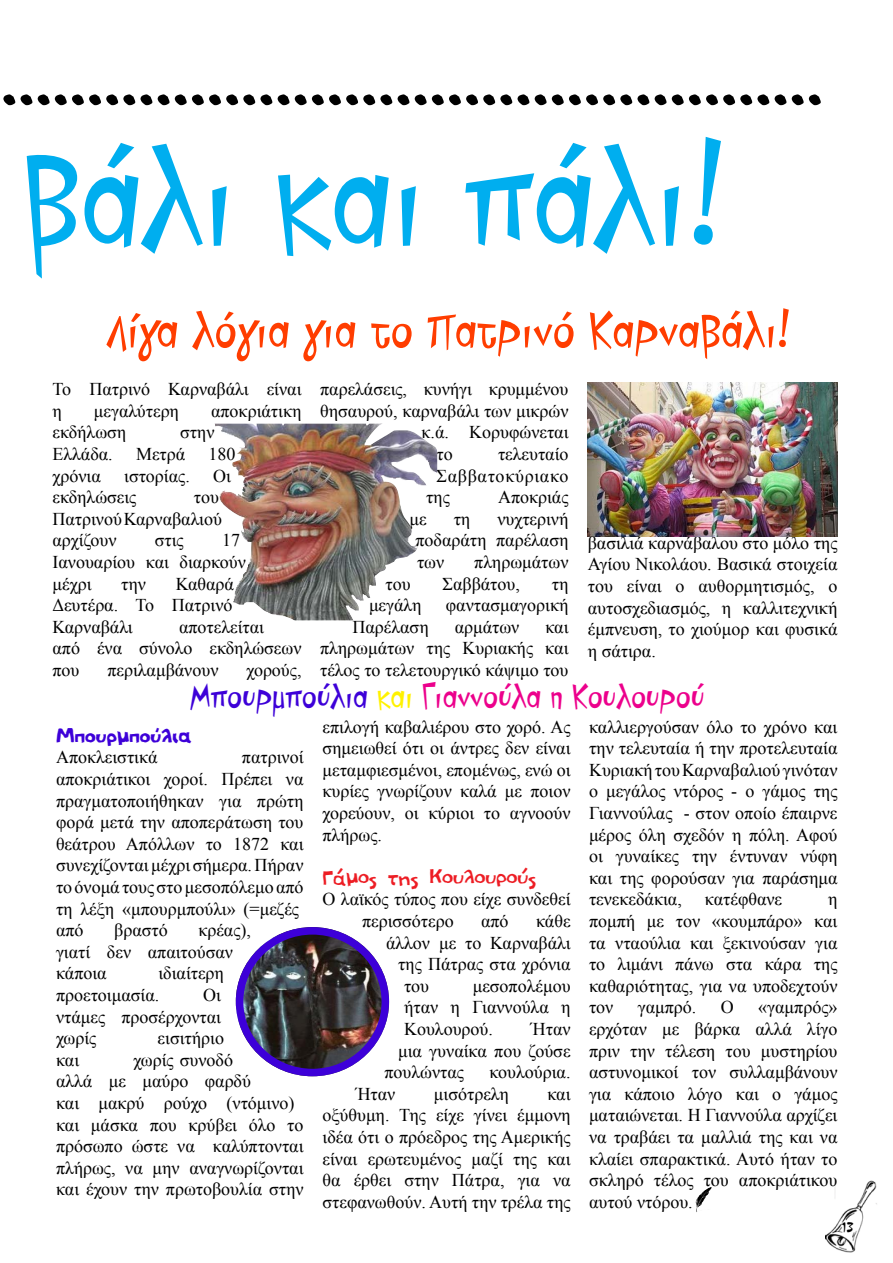
<style>
.page{position:relative;width:893px;height:1263px;background:#fff}
.page>*{position:absolute;margin:0;border:0;box-sizing:border-box;transform-origin:0 0}
.t1{font:150px "PF Cosmonut";color:#00aeef}
.t2{font:63px "PF Amateur Flat Cool";color:#000}
.t3{font:54px "PF Cosmonut";color:#ff3d00}
.t4{font:36px "PF Cosmonut";color:#ec008c}
.t5{font:27px "PF Amateur Flat Cool";color:#ed1d24}
.t6{font:27px "PF Amateur Flat Solid";color:#3d00d8}
.t7{font:18px/21.6px "Times New Roman";color:#000;text-align:justify}
.t8{font:18px "Times New Roman";letter-spacing:.04em;color:#000}
.t9{font:15px "PF Plasmatic";color:#000}
.s1{color:#3d00d8}
.s2{color:#fff200}
</style>
<div class="page">
<img style="left:825px;top:1180px;width:52px;height:72px">
<img style="left:215px;top:424px;width:222px;height:196px">
<img style="left:588px;top:383px;width:249px;height:153px">
<img style="left:236px;top:927px;width:153px;height:149px">
<div style="left:236px;top:927px;width:153px;height:149px;border:8px solid #3d00d8;border-radius:50%"></div>
<img style="left:695px;top:1187px;width:17px;height:25px">
<h2 class="t2" style="left:1px;top:54px;width:824px">................................................</h2>
<h1 class="t1" style="left:22px;top:118px;width:700px">βάλι και πάλι!</h1>
<h3 class="t3" style="left:106px;top:301px;width:684px">Λίγα λόγια για το Πατρινό Καρναβάλι!</h3>
<p class="t7" style="left:52px;top:378px;width:250px">Το Πατρινό Καρναβάλι είναι η</p>
<p class="t7" style="left:320px;top:378px;width:250px">παρελάσεις, κυνήγι κρυμμένου</p>
<p class="t7" style="left:320px;top:399px;width:250px">θησαυρού, καρναβάλι των μικρών</p>
<p class="t7" style="left:422px;top:421px;width:148px">κ.ά. Κορυφώνεται</p>
<p class="t7" style="left:436px;top:443px;width:18px">το</p>
<p class="t7" style="left:498px;top:443px;width:72px">τελευταίο</p>
<p class="t8" style="left:436px;top:463px;width:133px">Σαββατοκύριακο</p>
<p class="t7" style="left:426px;top:486px;width:25px">της</p>
<p class="t7" style="left:498px;top:486px;width:72px">Αποκριάς</p>
<p class="t7" style="left:409px;top:507px;width:19px">με</p>
<p class="t7" style="left:454px;top:507px;width:18px">τη</p>
<p class="t7" style="left:94px;top:399px;width:87px">μεγαλύτερη</p>
<p class="t7" style="left:211px;top:399px;width:92px">αποκριάτικη</p>
<p class="t7" style="left:52px;top:421px;width:75px">εκδήλωση</p>
<p class="t7" style="left:180px;top:421px;width:36px">στην</p>
<p class="t7" style="left:52px;top:443px;width:62px">Ελλάδα.</p>
<p class="t7" style="left:136px;top:443px;width:51px">Μετρά</p>
<p class="t7" style="left:209px;top:443px;width:28px">180</p>
<p class="t7" style="left:52px;top:464px;width:50px">χρόνια</p>
<p class="t7" style="left:124px;top:464px;width:67px">ιστορίας.</p>
<p class="t7" style="left:213px;top:464px;width:19px">Οι</p>
<p class="t7" style="left:52px;top:486px;width:85px">εκδηλώσεις</p>
<p class="t7" style="left:52px;top:486px;width:171px;text-align:left;text-indent:141px">του<br>Πατρινού Καρναβαλιού αρχίζουν</p>
<p class="t7" style="left:415px;top:507px;width:155px;text-indent:82px">νυχτερινή ποδαράτη παρέλαση των</p>
<p class="t7" style="left:52px;top:529px;width:195px;text-align:left;text-indent:170px">17<br>Ιανουαρίου και διαρκούν μέχρι</p>
<p class="t7" style="left:588px;top:531px;width:251px">βασιλιά καρνάβαλου στο μόλο της Αγίου Νικολάου. Βασικά στοιχεία του είναι ο αυθορμητισμός, ο αυτοσχεδιασμός, η καλλιτεχνική έμπνευση, το χιούμορ και φυσικά η σάτιρα.</p>
<h3 class="t4" style="left:190px;top:677px;width:516px"><span class="s1">Μπουρμπούλια</span> <span class="s2">και</span> Γιαννούλα η Κουλουρού</h3>
<h3 class="t6" style="left:56px;top:719px;width:137px">Μπουρμπούλια</h3>
<p class="t7" style="left:56px;top:746px;width:103px">Αποκλειστικά</p>
<p class="t7" style="left:155px;top:529px;width:30px">στις</p>
<p class="t7" style="left:474px;top:551px;width:96px">πληρωμάτων</p>
<p class="t7" style="left:52px;top:572px;width:183px;text-indent:123px">Καθαρά Δευτέρα. Το Πατρινό Καρναβάλι</p>
<p class="t7" style="left:385px;top:572px;width:27px">του</p>
<p class="t7" style="left:443px;top:572px;width:79px">Σαββάτου,</p>
<p class="t7" style="left:552px;top:572px;width:18px">τη</p>
<p class="t7" style="left:369px;top:594px;width:54px">μεγάλη</p>
<p class="t7" style="left:446px;top:594px;width:124px">φαντασμαγορική</p>
<p class="t7" style="left:352px;top:615px;width:78px">Παρέλαση</p>
<p class="t7" style="left:455px;top:615px;width:66px">αρμάτων</p>
<p class="t7" style="left:121px;top:572px;width:26px">την</p>
<p class="t7" style="left:52px;top:615px;width:250px;text-align:left;text-indent:127px">αποτελείται<br>από ένα σύνολο εκδηλώσεων που</p>
<p class="t7" style="left:320px;top:615px;width:250px;text-indent:225px">και πληρωμάτων της Κυριακής και τέλος το τελετουργικό κάψιμο του</p>
<p class="t7" style="left:107px;top:659px;width:113px">περιλαμβάνουν</p>
<p class="t7" style="left:246px;top:659px;width:57px">χορούς,</p>
<p class="t7" style="left:322px;top:715px;width:250px">επιλογή καβαλιέρου στο χορό. Ας σημειωθεί ότι οι άντρες δεν είναι μεταμφιεσμένοι, επομένως, ενώ οι κυρίες γνωρίζουν καλά με ποιον χορεύουν, οι κύριοι το αγνοούν πλήρως.</p>
<h3 class="t5" style="left:322px;top:862px;width:215px">Γάμος της Κουλουρούς</h3>
<p class="t7" style="left:362px;top:888px;width:210px;text-indent:-40px">Ο λαϊκός τύπος που είχε συνδεθεί περισσότερο</p>
<p class="t7" style="left:589px;top:715px;width:250px">καλλιεργούσαν όλο το χρόνο και την τελευταία ή την προτελευταία Κυριακή του Καρναβαλιού γινόταν ο μεγάλος ντόρος - ο γάμος της Γιαννούλας - στον οποίο έπαιρνε μέρος όλη σχεδόν η πόλη. Αφού οι γυναίκες την έντυναν νύφη και της φορούσαν για παράσημα τενεκεδάκια,</p>
<p class="t7" style="left:56px;top:746px;width:249px;text-align:left;text-indent:186px">πατρινοί αποκριάτικοι χοροί. Πρέπει να πραγματοποιήθηκαν για πρώτη φορά μετά την αποπεράτωση του θεάτρου Απόλλων το 1872 και συνεχίζονται μέχρι σήμερα. Πήραν το όνομά τους στο μεσοπόλεμο από τη λέξη «μπουρμπούλι» (=μεζές από</p>
<p class="t7" style="left:705px;top:888px;width:79px">κατέφθανε</p>
<p class="t7" style="left:589px;top:888px;width:250px;text-indent:239px">η πομπή με τον «κουμπάρο» και τα νταούλια και ξεκινούσαν για το λιμάνι πάνω στα κάρα της καθαριότητας, για να υποδεχτούν τον</p>
<p class="t7" style="left:481px;top:909px;width:29px">από</p>
<p class="t7" style="left:536px;top:909px;width:36px">κάθε</p>
<p class="t7" style="left:386px;top:931px;width:186px">άλλον με το Καρναβάλι</p>
<p class="t7" style="left:398px;top:953px;width:174px">της Πάτρας στα χρόνια</p>
<p class="t7" style="left:404px;top:974px;width:27px">του</p>
<p class="t7" style="left:56px;top:919px;width:197px;text-align:left;text-indent:142px">κρέας), γιατί δεν απαιτούσαν κάποια</p>
<p class="t7" style="left:114px;top:919px;width:55px">βραστό</p>
<p class="t7" style="left:56px;top:962px;width:169px;text-indent:102px">ιδιαίτερη προετοιμασία.</p>
<p class="t7" style="left:404px;top:974px;width:168px;text-indent:69px">μεσοπολέμου ήταν η Γιαννούλα η Κουλουρού.</p>
<p class="t7" style="left:56px;top:983px;width:167px;text-indent:147px">Οι ντάμες προσέρχονται χωρίς</p>
<p class="t7" style="left:589px;top:996px;width:250px;text-indent:169px">«γαμπρός» ερχόταν με βάρκα αλλά λίγο πριν την τέλεση του μυστηρίου αστυνομικοί τον συλλαμβάνουν για κάποιο λόγο και ο γάμος ματαιώνεται. Η Γιαννούλα αρχίζει να τραβάει τα μαλλιά της και να κλαίει σπαρακτικά. Αυτό ήταν το σκληρό τέλος του αποκριάτικου αυτού ντόρου.</p>
<p class="t7" style="left:638px;top:996px;width:60px">γαμπρό.</p>
<p class="t7" style="left:721px;top:996px;width:14px">Ο</p>
<p class="t7" style="left:531px;top:1017px;width:41px">Ήταν</p>
<p class="t7" style="left:398px;top:1039px;width:174px">μια γυναίκα που ζούσε</p>
<p class="t7" style="left:385px;top:1061px;width:81px">πουλώντας</p>
<p class="t7" style="left:490px;top:1061px;width:82px">κουλούρια.</p>
<p class="t7" style="left:356px;top:1082px;width:41px">Ήταν</p>
<p class="t7" style="left:434px;top:1082px;width:76px">μισότρελη</p>
<p class="t7" style="left:158px;top:1027px;width:68px">εισιτήριο</p>
<p class="t7" style="left:56px;top:1048px;width:249px;text-align:left;text-indent:77px">χωρίς συνοδό<br>αλλά με μαύρο φαρδύ<br>και μακρύ ρούχο (ντόμινο) και μάσκα που κρύβει όλο το πρόσωπο ώστε να καλύπτονται πλήρως, να μην αναγνωρίζονται και έχουν την πρωτοβουλία στην</p>
<p class="t7" style="left:56px;top:1048px;width:25px">και</p>
<p class="t7" style="left:323px;top:1082px;width:250px;text-indent:225px">και οξύθυμη. Της είχε γίνει έμμονη ιδέα ότι ο πρόεδρος της Αμερικής είναι ερωτευμένος μαζί της και θα έρθει στην Πάτρα, για να στεφανωθούν. Αυτή την τρέλα της</p>
<p class="t9" style="left:842px;top:1217px;width:13px">13</p>
</div>
